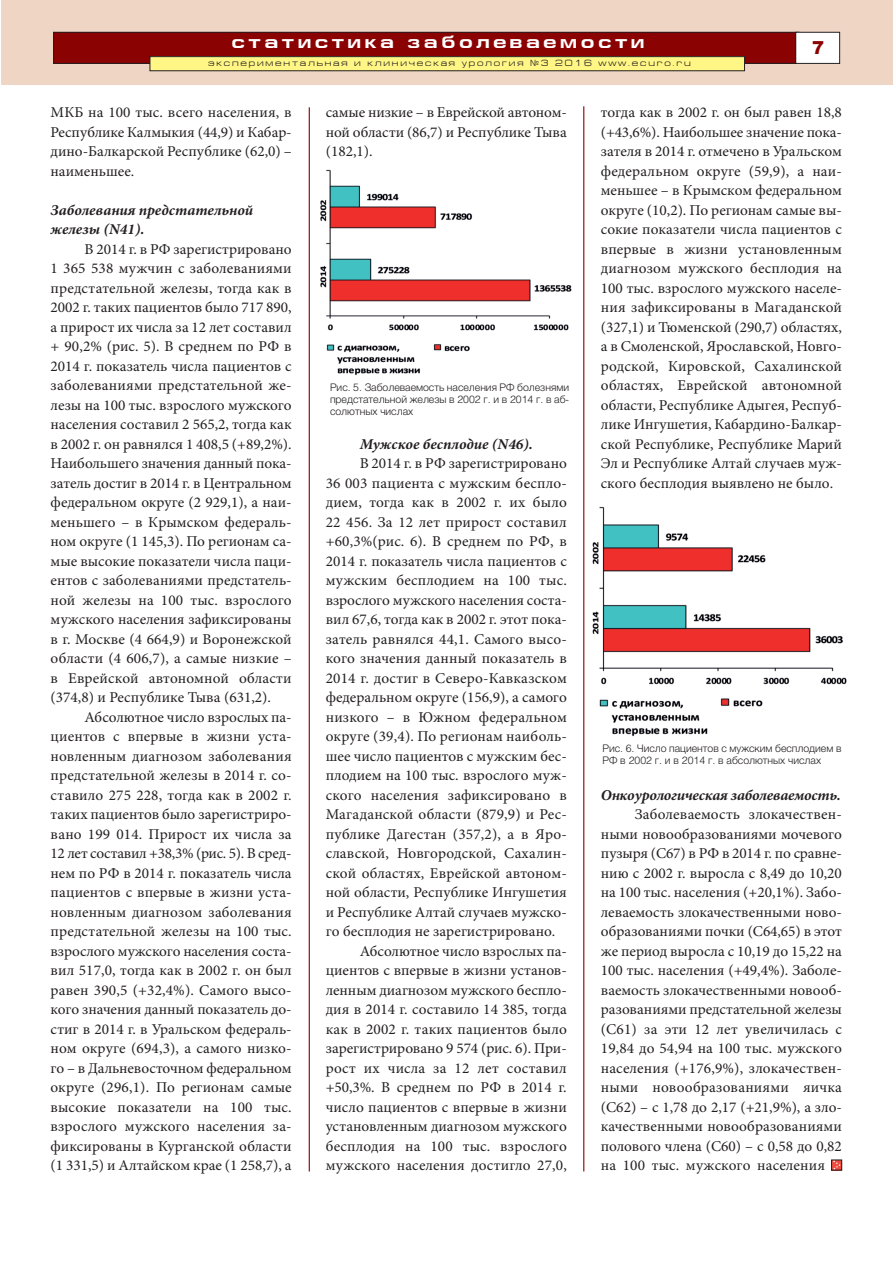
<style>
.page{position:relative;width:893px;height:1263px;background:#fff}
.page>*{position:absolute;margin:0;border:0;box-sizing:border-box;transform-origin:0 0}
.t1{font:700 18px "Europe Ext";letter-spacing:.2em;color:#fff}
.t2{font:900 18px "Arial";color:#8b0202}
.t3{font:15px/19.5px "Minion Pro";letter-spacing:.005em;color:#231f20;text-align:justify}
.t4{font:italic 700 15px/19.5px "Minion Pro";letter-spacing:-.005em;color:#231f20}
.t5{font:300 10.5px/12px "Helvetica";color:#231f20;text-align:justify}
.t6{font:9px "Europe Ext Normal";letter-spacing:.2em;color:#231f20}
.s1{font-family:"Helvetica";font-weight:300}
</style>
<div class="page">
<hr style="left:309px;top:107px;width:1px;height:1064px;background:#8b0202">
<hr style="left:583px;top:106px;width:1px;height:1065px;background:#8b0202">
<div style="left:831px;top:1160px;width:11px;height:10px;border:1px solid #231f20"></div>
<svg style="left:832px;top:1159px;width:10px;height:11px"></svg>
<div style="left:1px;top:0;width:892px;height:85px;background:#eed5c4"></div>
<div style="left:54px;top:32px;width:745px;height:31px;background:#8b0202"></div>
<div style="left:53px;top:32px;width:746px;height:32px;border:1px solid #231f20"></div>
<div style="left:796px;top:32px;width:44px;height:31px;background:#fff"></div>
<div style="left:795px;top:32px;width:45px;height:32px;border:1px solid #231f20"></div>
<div style="left:150px;top:57px;width:594px;height:14px;background:#fff685"></div>
<div style="left:150px;top:56px;width:595px;height:15px;border:1px solid #231f20"></div>
<img style="left:320px;top:169px;width:252px;height:206px">
<img style="left:592px;top:507px;width:255px;height:230px">
<p class="t1" style="left:232px;top:31px;width:414px">статистика заболеваемости</p>
<p class="t6" style="left:208px;top:58px;width:484px">экспериментальная и клиническая урология <span class="s1">№</span>3 2016 www.ecuro.ru</p>
<p class="t2" style="left:812px;top:37px;width:14px">7</p>
<p class="t3" style="left:51px;top:104px;width:243px">МКБ на 100 тыс. всего населения, в Республике Калмыкия (44,9) и Кабар&shy;дино-Балкарской Республике (62,0) – наименьшее.</p>
<p class="t4" style="left:51px;top:201px;width:204px">Заболевания предстательной железы (N41).</p>
<p class="t3" style="left:51px;top:240px;width:243px;text-indent:34px">В 2014 г. в РФ зарегистрировано 1 365 538 мужчин с заболеваниями предстательной железы, тогда как в 2002 г. таких пациентов было 717 890, а прирост их числа за 12 лет составил + 90,2% (рис. 5). В среднем по РФ в 2014 г. показатель числа пациентов с заболеваниями предстательной же&shy;лезы на 100 тыс. взрослого мужского населения составил 2 565,2, тогда как в 2002 г. он равнялся 1 408,5 (+89,2%).<br>Наибольшего значения данный пока&shy;затель достиг в 2014 г. в Центральном федеральном округе (2 929,1), а наи&shy;меньшего – в Крымском федераль&shy;ном округе (1 145,3). По регионам са&shy;мые высокие показатели числа паци&shy;ентов с заболеваниями предстатель&shy;ной железы на 100 тыс. взрослого мужского населения зафиксированы в г. Москве (4 664,9) и Воронежской области (4 606,7), а самые низкие – в Еврейской автономной области (374,8) и Республике Тыва (631,2).</p>
<p class="t3" style="left:51px;top:708px;width:243px;text-indent:34px">Абсолютное число взрослых па&shy;циентов с впервые в жизни уста&shy;новленным диагнозом заболевания предстательной железы в 2014 г. со&shy;ставило 275 228, тогда как в 2002 г. таких пациентов было зарегистриро&shy;вано 199 014. Прирост их числа за 12 лет составил +38,3% (рис. 5). В сред&shy;нем по РФ в 2014 г. показатель числа пациентов с впервые в жизни уста&shy;новленным диагнозом заболевания предстательной железы на 100 тыс. взрослого мужского населения соста&shy;вил 517,0, тогда как в 2002 г. он был равен 390,5 (+32,4%). Самого высо&shy;кого значения данный показатель до&shy;стиг в 2014 г. в Уральском федераль&shy;ном округе (694,3), а самого низко&shy;го – в Дальневосточном федеральном округе (296,1). По регионам самые высокие показатели на 100 тыс. взрослого мужского населения за&shy;фиксированы в Курганской области (1 331,5) и Алтайском крае (1 258,7), а</p>
<p class="t3" style="left:326px;top:104px;width:243px">самые низкие – в Еврейской автоном&shy;ной области (86,7) и Республике Тыва (182,1).</p>
<p class="t5" style="left:330px;top:381px;width:241px">Рис. 5. Заболеваемость населения РФ болезнями предстательной железы в 2002 г. и в 2014 г. в аб&shy;солютных числах</p>
<p class="t4" style="left:360px;top:435px;width:175px">Мужское бесплодие (N46).</p>
<p class="t3" style="left:360px;top:455px;width:209px">В 2014 г. в РФ зарегистрировано</p>
<p class="t3" style="left:326px;top:474px;width:243px">36 003 пациента с мужским беспло-</p>
<p class="t3" style="left:326px;top:494px;width:243px">дием, тогда как в 2002 г. их было</p>
<p class="t3" style="left:326px;top:513px;width:243px">22 456. За 12 лет прирост составил</p>
<p class="t3" style="left:326px;top:533px;width:243px">+60,3%(рис. 6). В среднем по РФ, в</p>
<p class="t3" style="left:326px;top:552px;width:243px">2014 г. показатель числа пациентов с</p>
<p class="t3" style="left:326px;top:572px;width:243px">мужским бесплодием на 100 тыс.</p>
<p class="t3" style="left:326px;top:591px;width:243px">взрослого мужского населения соста-</p>
<p class="t3" style="left:326px;top:611px;width:243px">вил 67,6, тогда как в 2002 г. этот пока-</p>
<p class="t3" style="left:326px;top:630px;width:243px">затель равнялся 44,1. Самого высо-</p>
<p class="t3" style="left:326px;top:650px;width:243px">кого значения данный показатель в</p>
<p class="t3" style="left:326px;top:669px;width:243px">2014 г. достиг в Северо-Кавказском</p>
<p class="t3" style="left:326px;top:689px;width:243px">федеральном округе (156,9), а самого</p>
<p class="t3" style="left:326px;top:708px;width:243px">низкого – в Южном федеральном</p>
<p class="t3" style="left:326px;top:728px;width:243px">округе (39,4). По регионам наиболь-</p>
<p class="t3" style="left:326px;top:747px;width:243px">шее число пациентов с мужским бес-</p>
<p class="t3" style="left:326px;top:767px;width:243px">плодием на 100 тыс. взрослого муж-</p>
<p class="t3" style="left:326px;top:786px;width:243px">ского населения зафиксировано в</p>
<p class="t3" style="left:326px;top:806px;width:243px">Магаданской области (879,9) и Рес-</p>
<p class="t3" style="left:326px;top:825px;width:243px">публике Дагестан (357,2), а в Яро-</p>
<p class="t3" style="left:326px;top:845px;width:243px">славской, Новгородской, Сахалин-</p>
<p class="t3" style="left:326px;top:864px;width:243px">ской областях, Еврейской автоном-</p>
<p class="t3" style="left:326px;top:884px;width:243px">ной области, Республике Ингушетия</p>
<p class="t3" style="left:326px;top:903px;width:243px">и Республике Алтай случаев мужско-</p>
<p class="t3" style="left:326px;top:923px;width:231px">го бесплодия не зарегистрировано.</p>
<p class="t3" style="left:360px;top:942px;width:209px">Абсолютное число взрослых па-</p>
<p class="t3" style="left:326px;top:962px;width:243px">циентов с впервые в жизни установ-</p>
<p class="t3" style="left:326px;top:981px;width:243px">ленным диагнозом мужского беспло-</p>
<p class="t3" style="left:326px;top:1001px;width:243px">дия в 2014 г. составило 14 385, тогда</p>
<p class="t3" style="left:326px;top:1020px;width:243px">как в 2002 г. таких пациентов было</p>
<p class="t3" style="left:326px;top:1040px;width:243px">зарегистрировано 9 574 (рис. 6). При-</p>
<p class="t3" style="left:326px;top:1059px;width:243px">рост их числа за 12 лет составил</p>
<p class="t3" style="left:326px;top:1079px;width:243px">+50,3%. В среднем по РФ в 2014 г.</p>
<p class="t3" style="left:326px;top:1098px;width:243px">число пациентов с впервые в жизни</p>
<p class="t3" style="left:326px;top:1118px;width:243px">установленным диагнозом мужского</p>
<p class="t3" style="left:326px;top:1137px;width:243px">бесплодия на 100 тыс. взрослого</p>
<p class="t3" style="left:326px;top:1157px;width:243px">мужского населения достигло 27,0,</p>
<p class="t3" style="left:601px;top:104px;width:243px">тогда как в 2002 г. он был равен 18,8 (+43,6%). Наибольшее значение пока&shy;зателя в 2014 г. отмечено в Уральском федеральном округе (59,9), а наи&shy;меньшее – в Крымском федеральном округе (10,2). По регионам самые вы&shy;сокие показатели числа пациентов с впервые в жизни установленным диагнозом мужского бесплодия на 100 тыс. взрослого мужского населе&shy;ния зафиксированы в Магаданской (327,1) и Тюменской (290,7) областях, а в Смоленской, Ярославской, Новго&shy;родской, Кировской, Сахалинской областях, Еврейской автономной области, Республике Адыгея, Респуб&shy;лике Ингушетия, Кабардино-Балкар&shy;ской Республике, Республике Марий Эл и Республике Алтай случаев муж&shy;ского бесплодия выявлено не было.</p>
<p class="t5" style="left:602px;top:741px;width:241px">Рис. 6. Число пациентов с мужским бесплодием в<br>РФ в 2002 г. и в 2014 г. в абсолютных числах</p>
<p class="t4" style="left:601px;top:786px;width:242px">Онкоурологическая заболеваемость.</p>
<p class="t3" style="left:601px;top:806px;width:243px;text-indent:34px">Заболеваемость злокачествен&shy;ными новообразованиями мочевого пузыря (С67) в РФ в 2014 г. по сравне&shy;нию с 2002 г. выросла с 8,49 до 10,20 на 100 тыс. населения (+20,1%). Забо&shy;леваемость злокачественными ново&shy;образованиями почки (С64,65) в этот же период выросла с 10,19 до 15,22 на 100 тыс. населения (+49,4%). Заболе&shy;ваемость злокачественными новооб&shy;разованиями предстательной железы (C61) за эти 12 лет увеличилась с 19,84 до 54,94 на 100 тыс. мужского населения (+176,9%), злокачествен&shy;ными новообразованиями яичка (С62) – с 1,78 до 2,17 (+21,9%), а зло&shy;качественными новообразованиями полового члена (С60) – с 0,58 до 0,82 на 100 тыс. мужского населения</p>
</div>
